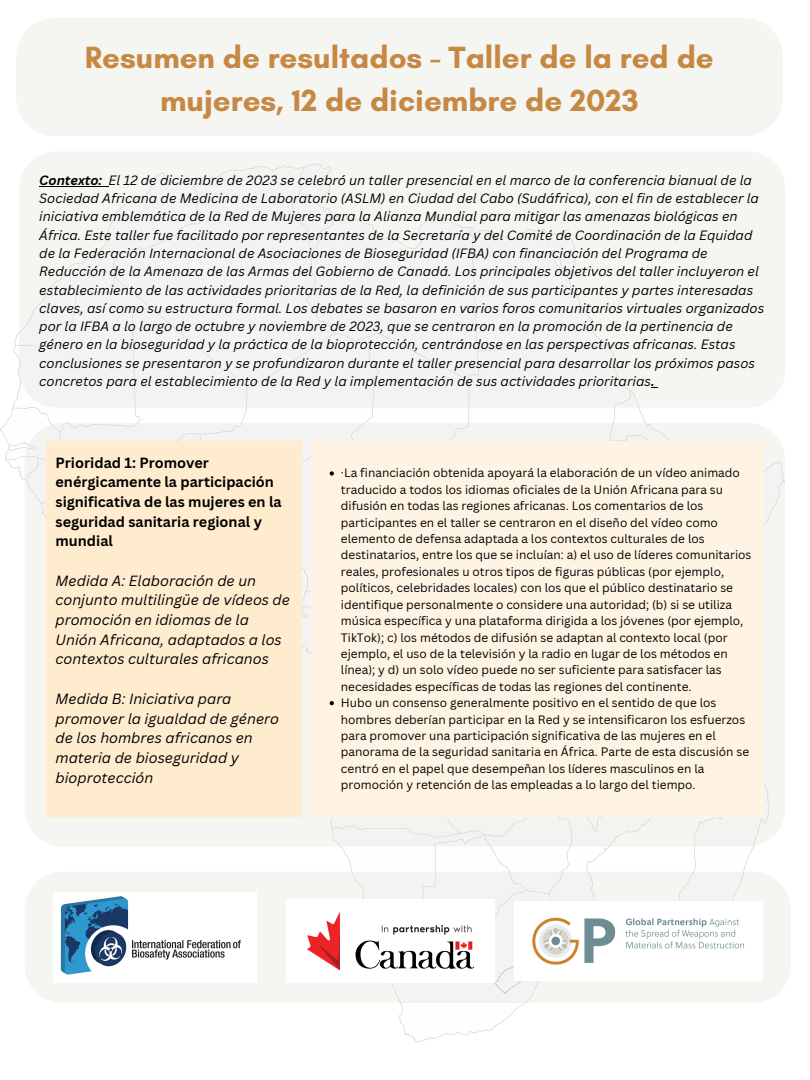
<style>
.page{position:relative;width:810px;height:1080px;background:#fff}
.page>*{position:absolute;margin:0;border:0;box-sizing:border-box;transform-origin:0 0}
.t1{font:700 31.25px/43.6px "Glacial Indifference";color:#c68843;text-align:center}
.t2{font:italic 14.38px/19.7px "Canva Sans";color:#000}
.t3{font:700 14.38px/19.7px "Canva Sans";color:#000}
.t4{font:italic 13.12px/18.2px "Canva Sans";color:#000}
.t5{font:11.88px/16.4px "Canva Sans";color:#000}
.s1{font-weight:700}
</style>
<div class="page">
<div style="left:25px;top:872px;width:766px;height:131px;background:#f5f5f2;border-radius:38px"></div>
<img style="left:515px;top:901px;width:247px;height:80px">
<div style="left:16px;top:18px;width:767px;height:118px;background:#f5f5f2;border-radius:38px"></div>
<img style="left:286px;top:899px;width:209px;height:84px">
<div style="left:19px;top:151px;width:766px;height:257px;background:#f3f4f2;border-radius:38px"></div>
<div style="left:25px;top:423px;width:760px;height:424px;background:#f5f5f2;border-radius:38px"></div>
<img style="left:53px;top:893px;width:204px;height:89px">
<div style="left:46px;top:441px;width:256px;height:376px;background:#ffebcd"></div>
<div style="left:311px;top:441px;width:453px;height:376px;background:#fff4e3"></div>
<svg style="left:330px;top:471px;width:4px;height:5px"></svg>
<svg style="left:330px;top:701px;width:4px;height:4px"></svg>
<hr style="left:39px;top:186px;width:63px;height:1px;background:#000">
<p class="t1" style="left:85px;top:35px;width:630px">Resumen de resultados - Taller de la red de mujeres, 12 de diciembre de 2023</p>
<p class="t4" style="left:39px;top:171px;width:726px"><span class="s1">Contexto:</span> El 12 de diciembre de 2023 se celebró un taller presencial en el marco de la conferencia bianual de la Sociedad Africana de Medicina de Laboratorio (ASLM) en Ciudad del Cabo (Sudáfrica), con el fin de establecer la iniciativa emblemática de la Red de Mujeres para la Alianza Mundial para mitigar las amenazas biológicas en África. Este taller fue facilitado por representantes de la Secretaría y del Comité de Coordinación de la Equidad de la Federación Internacional de Asociaciones de Bioseguridad (IFBA) con financiación del Programa de Reducción de la Amenaza de las Armas del Gobierno de Canadá. Los principales objetivos del taller incluyeron el establecimiento de las actividades prioritarias de la Red, la definición de sus participantes y partes interesadas claves, así como su estructura formal. Los debates se basaron en varios foros comunitarios virtuales organizados por la IFBA a lo largo de octubre y noviembre de 2023, que se centraron en la promoción de la pertinencia de género en la bioseguridad y la práctica de la bioprotección, centrándose en las perspectivas africanas. Estas conclusiones se presentaron y se profundizaron durante el taller presencial para desarrollar los próximos pasos concretos para el establecimiento de la Red y la implementación de sus actividades prioritarias<span class="s1">.</span></p>
<p class="t3" style="left:56px;top:452px;width:228px">Prioridad 1: Promover enérgicamente la participación significativa de las mujeres en la seguridad sanitaria regional y mundial</p>
<p class="t2" style="left:56px;top:570px;width:236px">Medida A: Elaboración de un conjunto multilingüe de vídeos de promoción en idiomas de la<br>Unión Africana, adaptados a los contextos culturales africanos</p>
<p class="t2" style="left:56px;top:688px;width:225px">Medida B: Iniciativa para promover la igualdad de género de los hombres africanos en materia de bioseguridad y bioprotección</p>
<p class="t5" style="left:341px;top:465px;width:412px">·La financiación obtenida apoyará la elaboración de un vídeo animado traducido a todos los idiomas oficiales de la Unión Africana para su difusión en todas las regiones africanas. Los comentarios de los participantes en el taller se centraron en el diseño del vídeo como elemento de defensa adaptada a los contextos culturales de los destinatarios, entre los que se incluían: a) el uso de líderes comunitarios reales, profesionales u otros tipos de figuras públicas (por ejemplo, políticos, celebridades locales) con los que el público destinatario se identifique personalmente o considere una autoridad; (b) si se utiliza música específica y una plataforma dirigida a los jóvenes (por ejemplo, TikTok); c) los métodos de difusión se adaptan al contexto local (por ejemplo, el uso de la televisión y la radio en lugar de los métodos en línea); y d) un solo vídeo puede no ser suficiente para satisfacer las necesidades específicas de todas las regiones del continente.</p>
<p class="t5" style="left:341px;top:694px;width:410px">Hubo un consenso generalmente positivo en el sentido de que los hombres deberían participar en la Red y se intensificaron los esfuerzos para promover una participación significativa de las mujeres en el panorama de la seguridad sanitaria en África. Parte de esta discusión se centró en el papel que desempeñan los líderes masculinos en la promoción y retención de las empleadas a lo largo del tiempo.</p>
</div>
